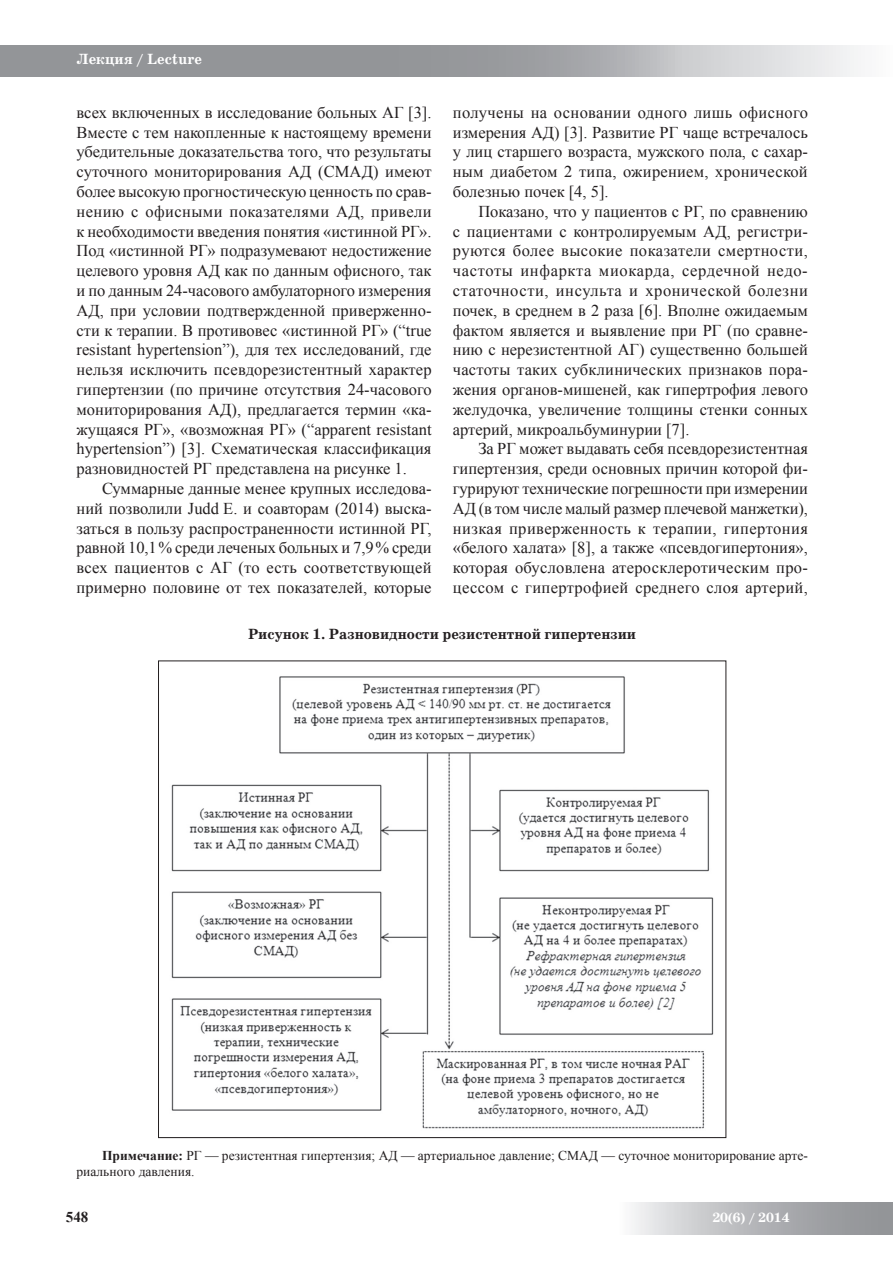
<style>
.page{position:relative;width:893px;height:1263px;background:#fff}
.page>*{position:absolute;margin:0;border:0;box-sizing:border-box;transform-origin:0 0}
.t1{font:16.5px/19.8px "Times New Roman";letter-spacing:.005em;color:#231f20;text-align:justify}
.t2{font:700 15px "School Book C";color:#231f20}
.t3{font:700 15px "School Book C";color:#fff}
.t4{font:700 15px "Times New Roman";color:#231f20}
.t5{font:13.5px/16.2px "Times New Roman";color:#231f20}
.t6{font:700 13.5px "School Book C";color:#fff}
.s1{font-weight:700}
</style>
<div class="page">
<svg style="left:0;top:45px;width:858px;height:32px;background:#a7a9ac"></svg>
<div style="left:619px;top:1202px;width:274px;height:32px;background:linear-gradient(to right,#eff0f1,#85878b)"></div>
<img style="left:171px;top:676px;width:543px;height:453px">
<p class="t3" style="left:76px;top:50px;width:127px">Лекция / Lecture</p>
<p class="t1" style="left:76px;top:102px;width:357px">всех включенных в исследование больных АГ [3].<br>Вместе с тем накопленные к настоящему времени убедительные доказательства того, что результаты суточного мониторирования АД (СМАД) имеют более высокую прогностическую ценность по срав&shy;нению с офисными показателями АД, привели к необходимости введения понятия «истинной РГ».<br>Под «истинной РГ» подразумевают недостижение целевого уровня АД как по данным офисного, так и по данным 24‑часового амбулаторного измерения АД, при условии подтвержденной приверженно&shy;сти к терапии. В противовес «истинной РГ» (“true resistant hypertension”), для тех исследований, где нельзя исключить псевдорезистентный характер гипертензии (по причине отсутствия 24‑часового мониторирования АД), предлагается термин «ка&shy;жущаяся РГ», «возможная РГ» (“apparent resistant hypertension”) [3]. Схематическая классификация разновидностей РГ представлена на рисунке 1.</p>
<p class="t1" style="left:76px;top:478px;width:357px;text-indent:26px">Суммарные данные менее крупных исследова&shy;ний позволили Judd E. и соавторам (2014) выска&shy;заться в пользу распространенности истинной РГ, равной 10,1% среди леченых больных и 7,9% среди всех пациентов с АГ (то есть соответствующей примерно половине от тех показателей, которые</p>
<p class="t1" style="left:453px;top:102px;width:357px">получены на основании одного лишь офисного измерения АД) [3]. Развитие РГ чаще встречалось у лиц старшего возраста, мужского пола, с сахар&shy;ным диабетом 2 типа, ожирением, хронической болезнью почек [4, 5].</p>
<p class="t1" style="left:453px;top:201px;width:357px;text-indent:26px">Показано, что у пациентов с РГ, по сравнению с пациентами с контролируемым АД, регистри&shy;руются более высокие показатели смертности, частоты инфаркта миокарда, сердечной недо&shy;статочности, инсульта и хронической болезни почек, в среднем в 2 раза [6]. Вполне ожидаемым фактом является и выявление при РГ (по сравне&shy;нию с нерезистентной АГ) существенно большей частоты таких субклинических признаков пора&shy;жения органов‑мишеней, как гипертрофия левого желудочка, увеличение толщины стенки сонных артерий, микроальбуминурии [7].</p>
<p class="t1" style="left:453px;top:439px;width:357px;text-indent:26px">За РГ может выдавать себя псевдорезистентная гипертензия, среди основных причин которой фи&shy;гурируют технические погрешности при измерении АД (в том числе малый размер плечевой манжетки), низкая приверженность к терапии, гипертония «белого халата» [8], а также «псевдогипертония», которая обусловлена атеросклеротическим про&shy;цессом с гипертрофией среднего слоя артерий,</p>
<p class="t2" style="left:248px;top:625px;width:390px">Рисунок 1. Разновидности резистентной гипертензии</p>
<p class="t5" style="left:76px;top:1147px;width:733px;text-indent:26px"><span class="s1">Примечание:</span> РГ — резистентная гипертензия; АД — артериальное давление; СМАД — суточное мониторирование арте&shy;риального давления.</p>
<p class="t4" style="left:66px;top:1207px;width:24px">548</p>
<p class="t6" style="left:712px;top:1210px;width:79px">20(6) / 2014</p>
</div>
